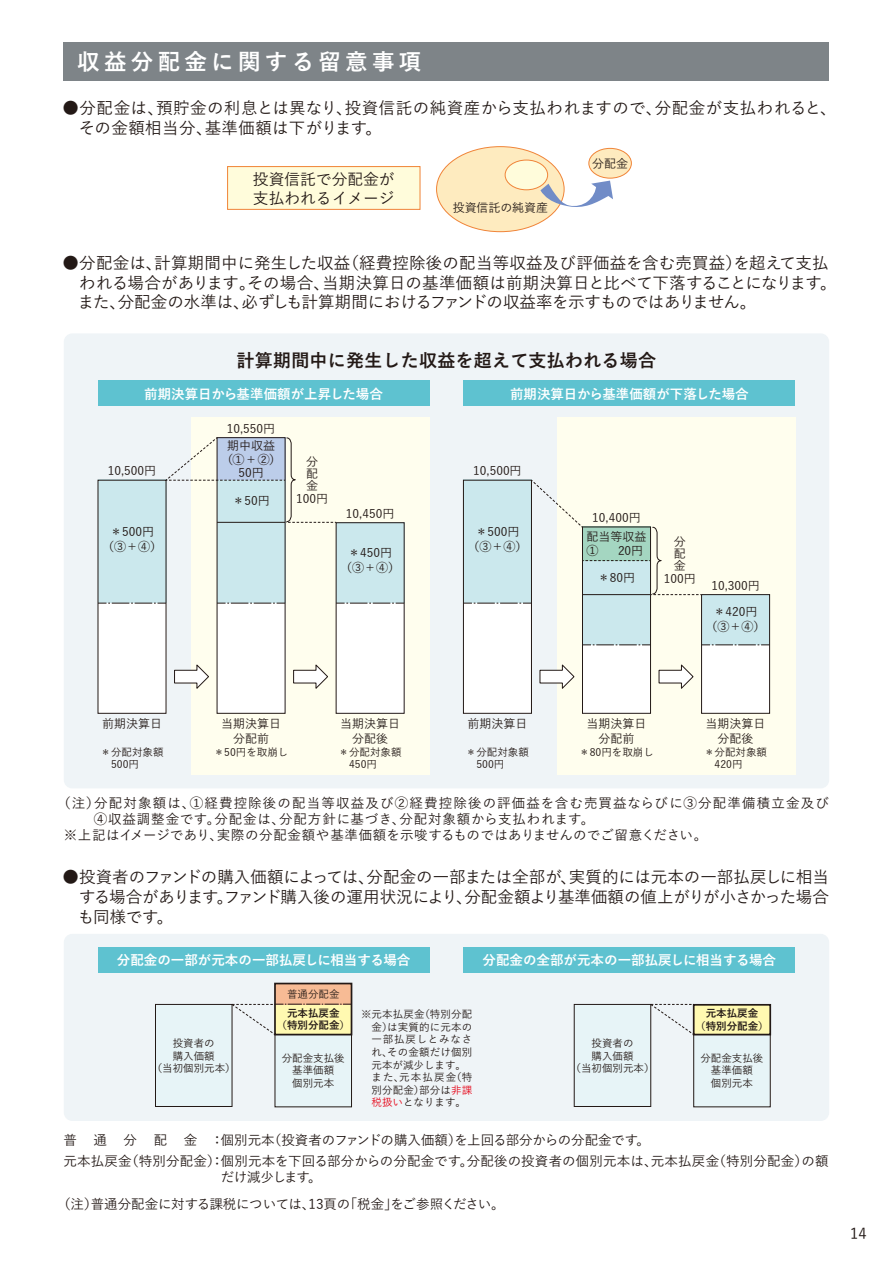
<style>
.page{position:relative;width:893px;height:1263px;background:#fff}
.page>*{position:absolute;margin:0;border:0;box-sizing:border-box;transform-origin:0 0}
.t1{font:700 22.5px "Yu Go Pr 6 N";letter-spacing:.19em;color:#fff}
.t2{font:700 18px "Yu Go Pr 6 N";letter-spacing:.015em;color:#231916}
.t3{font:500 16.5px/19.8px "Yu Go Pr 6 N";color:#231916}
.t4{font:500 16.5px/19.8px "Yu Go Pr 6 N";letter-spacing:.025em;color:#231916}
.t5{font:500 15.75px/18.9px "Yu Go Pr 6 N";color:#231916}
.t6{font:500 15px "Yu Go Pr 6 N";color:#231916}
.t7{font:500 13.5px/21px "Yu Go Pr 6 N";letter-spacing:.015em;color:#231916}
.t8{font:700 13.5px "Yu Go Pr 6 N";color:#fff}
.t9{font:500 13.5px "Yu Go Pr 6 N";letter-spacing:.085em;color:#231916}
.t10{font:500 13.5px "Yu Go Pr 6 N";letter-spacing:.065em;color:#231916}
.t11{font:500 13.5px "Yu Go Pr 6 N";letter-spacing:-.005em;color:#231916}
.t12{font:500 13.5px "Yu Go Pr 6 N";letter-spacing:-.055em;color:#231916}
.t13{font:500 12px/14.4px "Yu Go Pr 6 N";color:#231916;text-align:center}
.t14{font:500 10.5px/12.6px "Yu Go Pr 6 N";color:#231916}
.t15{font:700 10.5px/12.6px "Yu Go Pr 6 N";color:#231916;text-align:center}
.s1{color:#e60013}
</style>
<div class="page">
<div style="left:64px;top:333px;width:765px;height:455px;background:#eff4f7;border-radius:9px"></div>
<div style="left:64px;top:934px;width:765px;height:187px;background:#eff4f7;border-radius:9px"></div>
<div style="left:98px;top:480px;width:68px;height:233px;background:#fff"></div>
<div style="left:98px;top:480px;width:68px;height:123px;background:#cbe8ed"></div>
<div style="left:64px;top:43px;width:765px;height:38px;background:#7e8488"></div>
<div style="left:98px;top:947px;width:331px;height:26px;background:#5ec2d0"></div>
<div style="left:463px;top:947px;width:332px;height:26px;background:#5ec2d0"></div>
<div style="left:98px;top:381px;width:331px;height:25px;background:#5ec2d0"></div>
<div style="left:463px;top:381px;width:332px;height:25px;background:#5ec2d0"></div>
<div style="left:192px;top:417px;width:238px;height:357px;background:#fffeee"></div>
<div style="left:557px;top:417px;width:238px;height:357px;background:#fffeee"></div>
<div style="left:217px;top:438px;width:68px;height:275px;background:#fff"></div>
<div style="left:336px;top:523px;width:68px;height:190px;background:#fff"></div>
<div style="left:217px;top:480px;width:68px;height:123px;background:#cbe8ed"></div>
<div style="left:463px;top:480px;width:68px;height:233px;background:#fff"></div>
<div style="left:336px;top:522px;width:68px;height:81px;background:#cbe8ed"></div>
<div style="left:155px;top:1004px;width:77px;height:102px;background:#e7f4f7"></div>
<div style="left:155px;top:1004px;width:77px;height:103px;border:1px solid #231916"></div>
<div style="left:275px;top:1034px;width:76px;height:73px;background:#e7f4f7"></div>
<div style="left:275px;top:1034px;width:77px;height:73px;border:1px solid #231916"></div>
<div style="left:275px;top:983px;width:76px;height:22px;background:#f7bb95"></div>
<svg style="left:231px;top:1003px;width:120px;height:33px"></svg>
<div style="left:274px;top:983px;width:78px;height:52px;border:2px solid #231916"></div>
<svg style="left:650px;top:1003px;width:44px;height:33px"></svg>
<div style="left:574px;top:1004px;width:77px;height:102px;background:#e7f4f7"></div>
<div style="left:574px;top:1004px;width:77px;height:103px;border:1px solid #231916"></div>
<div style="left:694px;top:1034px;width:76px;height:73px;background:#e7f4f7"></div>
<div style="left:693px;top:1034px;width:78px;height:73px;border:1px solid #231916"></div>
<div style="left:694px;top:1005px;width:76px;height:29px;background:#fff9b1"></div>
<div style="left:693px;top:1004px;width:78px;height:31px;border:2px solid #231916"></div>
<svg style="left:217px;top:603px;width:68px;height:1px"></svg>
<svg style="left:336px;top:603px;width:68px;height:1px"></svg>
<svg style="left:98px;top:603px;width:68px;height:1px"></svg>
<svg style="left:174px;top:663px;width:35px;height:27px"></svg>
<svg style="left:293px;top:664px;width:35px;height:25px"></svg>
<div style="left:582px;top:527px;width:68px;height:187px;background:#fff"></div>
<div style="left:702px;top:595px;width:68px;height:118px;background:#fff"></div>
<div style="left:582px;top:561px;width:68px;height:84px;background:#cbe8ed"></div>
<div style="left:463px;top:480px;width:68px;height:123px;background:#cbe8ed"></div>
<div style="left:702px;top:595px;width:68px;height:50px;background:#cbe8ed"></div>
<div style="left:582px;top:527px;width:69px;height:187px;border:1px solid #231916"></div>
<div style="left:701px;top:594px;width:69px;height:120px;border:1px solid #231916"></div>
<svg style="left:582px;top:644px;width:68px;height:1px"></svg>
<svg style="left:702px;top:644px;width:68px;height:1px"></svg>
<svg style="left:465px;top:603px;width:65px;height:1px"></svg>
<svg style="left:539px;top:664px;width:36px;height:25px"></svg>
<svg style="left:658px;top:664px;width:36px;height:25px"></svg>
<svg style="left:530px;top:479px;width:172px;height:116px"></svg>
<svg style="left:165px;top:437px;width:171px;height:86px"></svg>
<div style="left:463px;top:480px;width:69px;height:234px;border:1px solid #231916"></div>
<div style="left:589px;top:148px;width:42px;height:30px;background:#feebbf;border-radius:50%"></div>
<div style="left:588px;top:148px;width:44px;height:31px;border:1px solid #f08438;border-radius:50%"></div>
<div style="left:437px;top:147px;width:127px;height:85px;background:#feebbf;border-radius:50%"></div>
<div style="left:505px;top:160px;width:43px;height:30px;background:#fffcdb;border-radius:50%"></div>
<div style="left:505px;top:160px;width:43px;height:30px;border:1px solid #f08438;border-radius:50%"></div>
<svg style="left:540px;top:181px;width:73px;height:27px"></svg>
<div style="left:228px;top:167px;width:192px;height:42px;background:#fffcdb"></div>
<div style="left:227px;top:166px;width:193px;height:44px;border:1px solid #f08438"></div>
<h1 class="t1" style="left:77px;top:49px;width:346px">収益分配金に関する留意事項</h1>
<p class="t4" style="left:79px;top:96px;width:760px;text-indent:-16px">●分配金は、預貯金の利息とは異なり、投資信託の純資産から支払われますので、分配金が支払われると、その金額相当分、基準価額は下がります。</p>
<p class="t5" style="left:253px;top:168px;width:143px">投資信託で分配金が支払われるイメージ</p>
<p class="t13" style="left:453px;top:198px;width:97px">投資信託の純資産</p>
<p class="t13" style="left:592px;top:154px;width:37px">分配金</p>
<p class="t3" style="left:78px;top:251px;width:760px;text-indent:-15px">●分配金は、計算期間中に発生した収益（経費控除後の配当等収益及び評価益を含む売買益）を超えて支払われる場合があります｡その場合、当期決算日の基準価額は前期決算日と比べて下落することになります。また、分配金の水準は、必ずしも計算期間におけるファンドの収益率を示すものではありません。</p>
<p class="t2" style="left:237px;top:351px;width:421px">計算期間中に発生した収益を超えて支払われる場合</p>
<p class="t8" style="left:144px;top:386px;width:240px">前期決算日から基準価額が上昇した場合</p>
<p class="t8" style="left:510px;top:386px;width:240px">前期決算日から基準価額が下落した場合</p>
<p class="t13" style="left:108px;top:462px;width:50px">10,500円</p>
<p class="t13" style="left:102px;top:523px;width:61px">＊500円（③＋④）</p>
<p class="t13" style="left:227px;top:420px;width:50px">10,550円</p>
<p class="t13" style="left:221px;top:437px;width:61px;line-height:13.5px">期中収益（①＋②）<br>50円</p>
<p class="t13" style="left:232px;top:492px;width:39px">＊50円</p>
<p class="t13" style="left:306px;top:454px;width:13px;line-height:12px;text-align:justify">分配金</p>
<p class="t13" style="left:296px;top:490px;width:33px">100円</p>
<p class="t13" style="left:346px;top:505px;width:50px">10,450円</p>
<p class="t13" style="left:473px;top:462px;width:50px">10,500円</p>
<p class="t13" style="left:592px;top:509px;width:50px">10,400円</p>
<p class="t13" style="left:467px;top:523px;width:61px">＊500円（③＋④）</p>
<p class="t13" style="left:587px;top:528px;width:61px">配当等収益</p>
<p class="t13" style="left:348px;top:544px;width:45px">＊450円</p>
<p class="t13" style="left:587px;top:542px;width:13px">①</p>
<p class="t13" style="left:618px;top:542px;width:27px">20円</p>
<p class="t13" style="left:340px;top:559px;width:61px">（③＋④）</p>
<p class="t13" style="left:598px;top:568px;width:39px">＊80円</p>
<p class="t13" style="left:674px;top:534px;width:13px;line-height:12px;text-align:justify">分配金</p>
<p class="t13" style="left:664px;top:570px;width:33px">100円</p>
<p class="t13" style="left:711px;top:577px;width:50px">10,300円</p>
<p class="t13" style="left:706px;top:603px;width:61px">＊420円（③＋④）</p>
<p class="t13" style="left:467px;top:715px;width:61px">前期決算日</p>
<p class="t13" style="left:102px;top:715px;width:61px">前期決算日</p>
<p class="t13" style="left:706px;top:715px;width:61px">当期決算日分配後</p>
<p class="t13" style="left:221px;top:715px;width:61px">当期決算日分配前</p>
<p class="t13" style="left:340px;top:715px;width:62px">当期決算日分配後</p>
<p class="t13" style="left:586px;top:715px;width:61px">当期決算日分配前</p>
<p class="t14" style="left:101px;top:744px;width:64px">＊分配対象額　500円</p>
<p class="t14" style="left:214px;top:744px;width:76px">＊50円を取崩し</p>
<p class="t14" style="left:339px;top:744px;width:64px">＊分配対象額　450円</p>
<p class="t14" style="left:466px;top:744px;width:64px">＊分配対象額　500円</p>
<p class="t14" style="left:579px;top:744px;width:76px">＊80円を取崩し</p>
<p class="t14" style="left:704px;top:744px;width:64px">＊分配対象額　420円</p>
<p class="t9" style="left:57px;top:790px;width:773px">（注）分配対象額は、①経費控除後の配当等収益及び②経費控除後の評価益を含む売買益ならびに③分配準備積立金及び</p>
<p class="t10" style="left:94px;top:806px;width:502px">④収益調整金です。分配金は、分配方針に基づき、分配対象額から支払われます。</p>
<p class="t7" style="left:64px;top:823px;width:645px">※上記はイメージであり、実際の分配金額や基準価額を示唆するものではありませんのでご留意ください。</p>
<p class="t3" style="left:78px;top:865px;width:753px;text-align:justify;text-indent:-15px">●投資者のファンドの購入価額によっては、分配金の一部または全部が、実質的には元本の一部払戻しに相当する場合があります。ファンド購入後の運用状況により、分配金額より基準価額の値上がりが小さかった場合も同様です。</p>
<p class="t8" style="left:117px;top:953px;width:295px">分配金の一部が元本の一部払戻しに相当する場合</p>
<p class="t8" style="left:483px;top:953px;width:295px">分配金の全部が元本の一部払戻しに相当する場合</p>
<p class="t14" style="left:152px;top:1036px;width:85px;text-align:center">投資者の<br>購入価額<br>（当初個別元本）</p>
<p class="t14" style="left:287px;top:986px;width:54px">普通分配金</p>
<p class="t15" style="left:276px;top:1007px;width:75px">元本払戻金<br>（特別分配金）</p>
<p class="t15" style="left:695px;top:1007px;width:75px">元本払戻金<br>（特別分配金）</p>
<p class="t14" style="left:372px;top:1007px;width:102px;text-indent:-10px">※元本払戻金（特別分配金）は実質的に元本の一部払戻しとみなされ、その金額だけ個別元本が減少します。また、元本払戻金（特別分配金）部分は<span class="s1">非課税扱い</span>となります。</p>
<p class="t14" style="left:570px;top:1036px;width:85px;text-align:center">投資者の<br>購入価額<br>（当初個別元本）</p>
<p class="t14" style="left:282px;top:1050px;width:64px;text-align:center">分配金支払後基準価額<br>個別元本</p>
<p class="t14" style="left:700px;top:1050px;width:64px;text-align:center">分配金支払後基準価額<br>個別元本</p>
<p class="t7" style="left:63px;top:1128px;width:767px">普 通 分 配 金 ：個別元本（投資者のファンドの購入価額）を上回る部分からの分配金です。<br>元本払戻金（特別分配金）：個別元本を下回る部分からの分配金です。分配後の投資者の個別元本は、元本払戻金（特別分配金）の額</p>
<p class="t12" style="left:221px;top:1165px;width:102px">だけ減少します。</p>
<p class="t11" style="left:57px;top:1192px;width:449px">（注）普通分配金に対する課税については、13頁の「税金」をご参照ください。</p>
<p class="t6" style="left:850px;top:1220px;width:18px">14</p>
</div>
